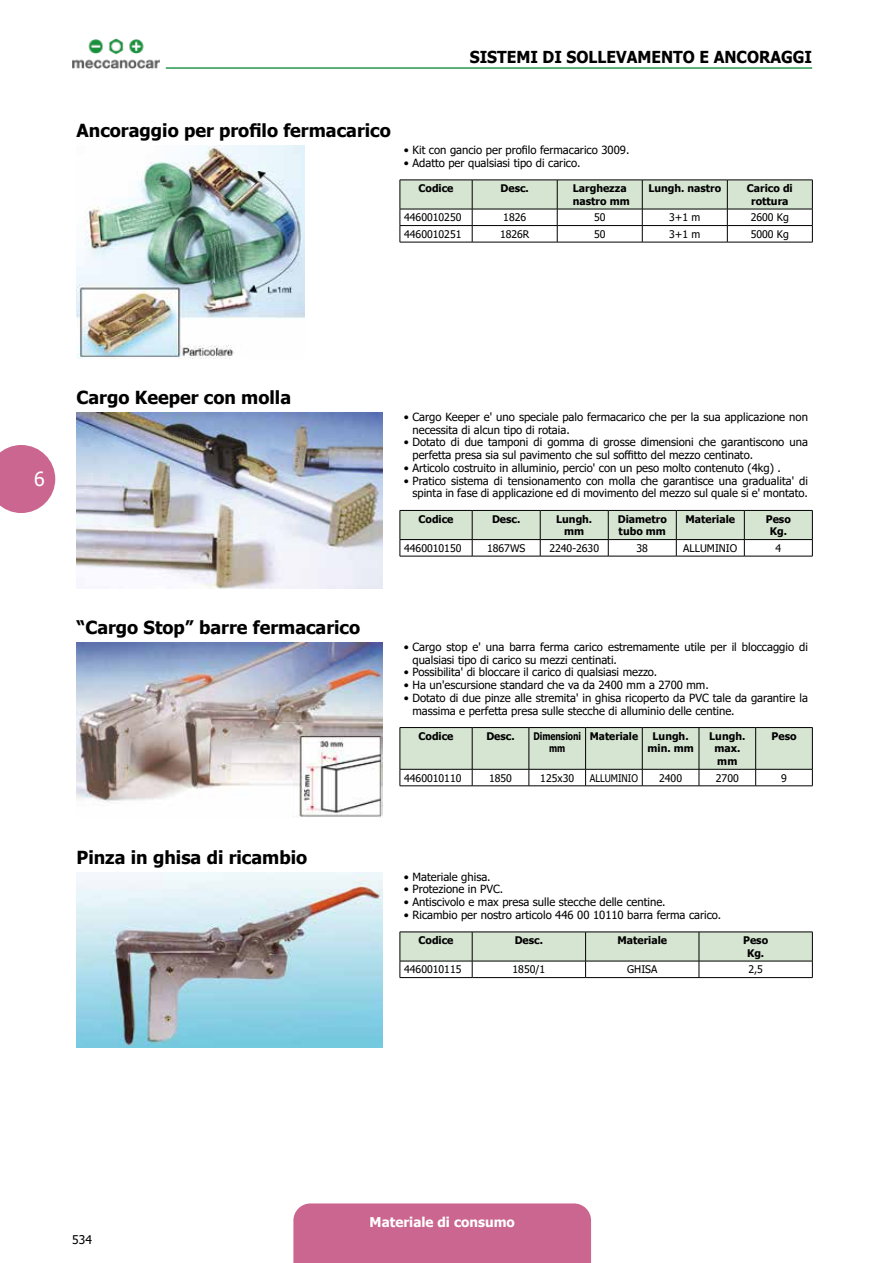
<style>
.page{position:relative;width:893px;height:1263px;background:#fff}
.page>*{position:absolute;margin:0;border:0;box-sizing:border-box;transform-origin:0 0}
.t1{font:19.5px "Tahoma";color:#fff}
.t2{font:700 18px "Tahoma";color:#000}
.t3{font:700 16.5px "Tahoma";color:#000;scale:.95 1}
.t4{font:700 13.5px "Tahoma";color:#fff}
.t5{font:12px "Tahoma";color:#000}
.t6{font:11.25px/12.8px "Tahoma";color:#000}
.t7{font:700 10.5px/12.6px "Tahoma";color:#000;text-align:center}
.t8{font:10.5px "Tahoma";color:#000}
.t9{font:700 10.5px/12.6px "Tahoma";color:#000;text-align:center;scale:.81 1}
.t10{font:10.5px "Tahoma";color:#000;scale:.89 1}
</style>
<div class="page">
<div style="left:293px;top:1203px;width:298px;height:60px;background:#ca668f"></div>
<svg style="left:0;top:445px;width:55px;height:68px;background:#d27da0"></svg>
<img style="left:72px;top:38px;width:87px;height:31px">
<hr style="left:166px;top:67px;width:646px;height:2px;background:#28974e">
<img style="left:77px;top:146px;width:227px;height:212px">
<svg style="left:400px;top:180px;width:413px;height:62px"></svg>
<hr style="left:400px;top:242px;width:72px;height:1px;background:#000">
<hr style="left:472px;top:242px;width:85px;height:1px;background:#000">
<hr style="left:557px;top:242px;width:85px;height:1px;background:#000">
<hr style="left:642px;top:242px;width:85px;height:1px;background:#000">
<hr style="left:727px;top:242px;width:86px;height:1px;background:#000">
<img style="left:77px;top:412px;width:306px;height:176px">
<svg style="left:400px;top:510px;width:413px;height:46px"></svg>
<hr style="left:400px;top:556px;width:72px;height:1px;background:#000">
<hr style="left:472px;top:556px;width:68px;height:1px;background:#000">
<hr style="left:540px;top:556px;width:68px;height:1px;background:#000">
<hr style="left:608px;top:556px;width:68px;height:1px;background:#000">
<hr style="left:676px;top:556px;width:68px;height:1px;background:#000">
<hr style="left:744px;top:556px;width:69px;height:1px;background:#000">
<img style="left:77px;top:642px;width:306px;height:176px">
<svg style="left:400px;top:727px;width:413px;height:58px"></svg>
<hr style="left:400px;top:785px;width:72px;height:1px;background:#000">
<hr style="left:472px;top:785px;width:57px;height:1px;background:#000">
<hr style="left:529px;top:785px;width:57px;height:1px;background:#000">
<hr style="left:586px;top:785px;width:56px;height:1px;background:#000">
<hr style="left:642px;top:785px;width:57px;height:1px;background:#000">
<hr style="left:699px;top:785px;width:57px;height:1px;background:#000">
<hr style="left:756px;top:785px;width:57px;height:1px;background:#000">
<img style="left:77px;top:872px;width:306px;height:176px">
<svg style="left:400px;top:932px;width:413px;height:45px"></svg>
<hr style="left:400px;top:977px;width:72px;height:1px;background:#000">
<hr style="left:472px;top:977px;width:114px;height:1px;background:#000">
<hr style="left:586px;top:977px;width:113px;height:1px;background:#000">
<hr style="left:699px;top:977px;width:114px;height:1px;background:#000">
<h3 class="t3" style="left:470px;top:45px;width:270px">Sistemi di sollevam ento e anc</h3>
<h3 class="t3" style="left:747px;top:45px;width:38px">oragg</h3>
<h3 class="t3" style="left:804px;top:45px;width:9px">i</h3>
<h2 class="t2" style="left:77px;top:118px;width:316px">Ancoraggio per profilo fermacarico</h2>
<p class="t6" style="left:404px;top:144px;width:227px">• Kit con gancio per profilo fermacarico 3009.</p>
<p class="t6" style="left:404px;top:157px;width:178px">• Adatto per qualsiasi tipo di carico.</p>
<p class="t7" style="left:418px;top:182px;width:37px">Codice</p>
<p class="t7" style="left:500px;top:182px;width:30px">Desc.</p>
<p class="t7" style="left:573px;top:182px;width:58px;text-align:left">Larghezza nastro mm</p>
<p class="t7" style="left:648px;top:182px;width:74px">Lungh. nastro</p>
<p class="t7" style="left:747px;top:182px;width:47px">Carico di rottura</p>
<p class="t8" style="left:404px;top:210px;width:59px">4460010250</p>
<p class="t8" style="left:503px;top:210px;width:24px">1826</p>
<p class="t8" style="left:594px;top:210px;width:13px">50</p>
<p class="t8" style="left:669px;top:210px;width:33px">3+1 m</p>
<p class="t8" style="left:751px;top:210px;width:40px">2600 Kg</p>
<p class="t8" style="left:404px;top:227px;width:59px">4460010251</p>
<p class="t8" style="left:500px;top:227px;width:31px">1826R</p>
<p class="t8" style="left:594px;top:227px;width:13px">50</p>
<p class="t8" style="left:669px;top:227px;width:33px">3+1 m</p>
<p class="t8" style="left:751px;top:227px;width:40px">5000 Kg</p>
<h1 class="t1" style="left:34px;top:466px;width:12px">6</h1>
<h2 class="t2" style="left:77px;top:385px;width:216px">Cargo Keeper con molla</h2>
<h2 class="t2" style="left:77px;top:614px;width:285px">“Cargo Stop” barre fermacarico</h2>
<h2 class="t2" style="left:77px;top:844px;width:232px">Pinza in ghisa di ricambio</h2>
<p class="t6" style="left:412px;top:411px;width:397px;text-indent:-9px">• Cargo Keeper e' uno speciale palo fermacarico che per la sua applicazione non necessita di alcun tipo di rotaia.</p>
<p class="t6" style="left:412px;top:437px;width:397px;text-indent:-9px">• Dotato di due tamponi di gomma di grosse dimensioni che garantiscono una perfetta presa sia sul pavimento che sul soffitto del mezzo centinato.</p>
<p class="t6" style="left:404px;top:462px;width:379px">• Articolo costruito in alluminio, percio' con un peso molto contenuto (4kg) .</p>
<p class="t6" style="left:404px;top:475px;width:405px;text-align:right">• Pratico sistema di tensionamento con molla che garantisce una gradualita' di spinta in fase di applicazione ed di movimento del mezzo sul quale si e' montato.</p>
<p class="t7" style="left:418px;top:513px;width:37px">Codice</p>
<p class="t7" style="left:492px;top:513px;width:30px">Desc.</p>
<p class="t7" style="left:556px;top:513px;width:38px">Lungh. mm</p>
<p class="t7" style="left:618px;top:513px;width:51px;text-align:left">Diametro tubo mm</p>
<p class="t7" style="left:685px;top:513px;width:51px">Materiale</p>
<p class="t7" style="left:766px;top:513px;width:27px">Peso<br>Kg.</p>
<p class="t8" style="left:404px;top:541px;width:59px">4460010150</p>
<p class="t8" style="left:487px;top:541px;width:40px">1867WS</p>
<p class="t8" style="left:549px;top:541px;width:51px">2240-2630</p>
<p class="t8" style="left:636px;top:541px;width:13px">38</p>
<p class="t8" style="left:683px;top:541px;width:56px">ALLUMINIO</p>
<p class="t8" style="left:775px;top:541px;width:7px">4</p>
<p class="t6" style="left:412px;top:641px;width:397px;text-indent:-9px">• Cargo stop e' una barra ferma carico estremamente utile per il bloccaggio di qualsiasi tipo di carico su mezzi centinati.</p>
<p class="t6" style="left:404px;top:666px;width:255px">• Possibilita' di bloccare il carico di qualsiasi mezzo.</p>
<p class="t6" style="left:404px;top:679px;width:306px">• Ha un'escursione standard che va da 2400 mm a 2700 mm.</p>
<p class="t6" style="left:412px;top:692px;width:397px;text-indent:-9px">• Dotato di due pinze alle stremita' in ghisa ricoperto da PVC tale da garantire la massima e perfetta presa sulle stecche di alluminio delle centine.</p>
<p class="t7" style="left:418px;top:730px;width:37px">Codice</p>
<p class="t7" style="left:486px;top:730px;width:30px">Desc.</p>
<p class="t9" style="left:533px;top:730px;width:61px">Dimensioni mm</p>
<p class="t7" style="left:590px;top:730px;width:50px">Materiale</p>
<p class="t7" style="left:647px;top:730px;width:48px">Lungh. min. mm</p>
<p class="t7" style="left:709px;top:730px;width:38px">Lungh. max. mm</p>
<p class="t7" style="left:771px;top:730px;width:27px">Peso</p>
<p class="t8" style="left:404px;top:771px;width:59px">4460010110</p>
<p class="t8" style="left:489px;top:771px;width:24px">1850</p>
<p class="t8" style="left:540px;top:771px;width:35px">125x30</p>
<p class="t10" style="left:590px;top:771px;width:56px">ALLUMINIO</p>
<p class="t8" style="left:659px;top:771px;width:24px">2400</p>
<p class="t8" style="left:716px;top:771px;width:24px">2700</p>
<p class="t8" style="left:781px;top:771px;width:7px">9</p>
<p class="t6" style="left:404px;top:871px;width:88px">• Materiale ghisa.</p>
<p class="t6" style="left:404px;top:884px;width:101px">• Protezione in PVC.</p>
<p class="t6" style="left:404px;top:896px;width:263px">• Antiscivolo e max presa sulle stecche delle centine.</p>
<p class="t6" style="left:404px;top:909px;width:319px">• Ricambio per nostro articolo 446 00 10110 barra ferma carico.</p>
<p class="t7" style="left:418px;top:934px;width:37px">Codice</p>
<p class="t7" style="left:515px;top:934px;width:30px">Desc.</p>
<p class="t7" style="left:617px;top:934px;width:51px">Materiale</p>
<p class="t7" style="left:743px;top:934px;width:27px">Peso<br>Kg.</p>
<p class="t8" style="left:404px;top:962px;width:59px">4460010115</p>
<p class="t8" style="left:513px;top:962px;width:34px">1850/1</p>
<p class="t8" style="left:627px;top:962px;width:32px">GHISA</p>
<p class="t8" style="left:748px;top:962px;width:16px">2,5</p>
<p class="t5" style="left:72px;top:1231px;width:21px">534</p>
<p class="t4" style="left:370px;top:1212px;width:147px">Materiale di consumo</p>
</div>
